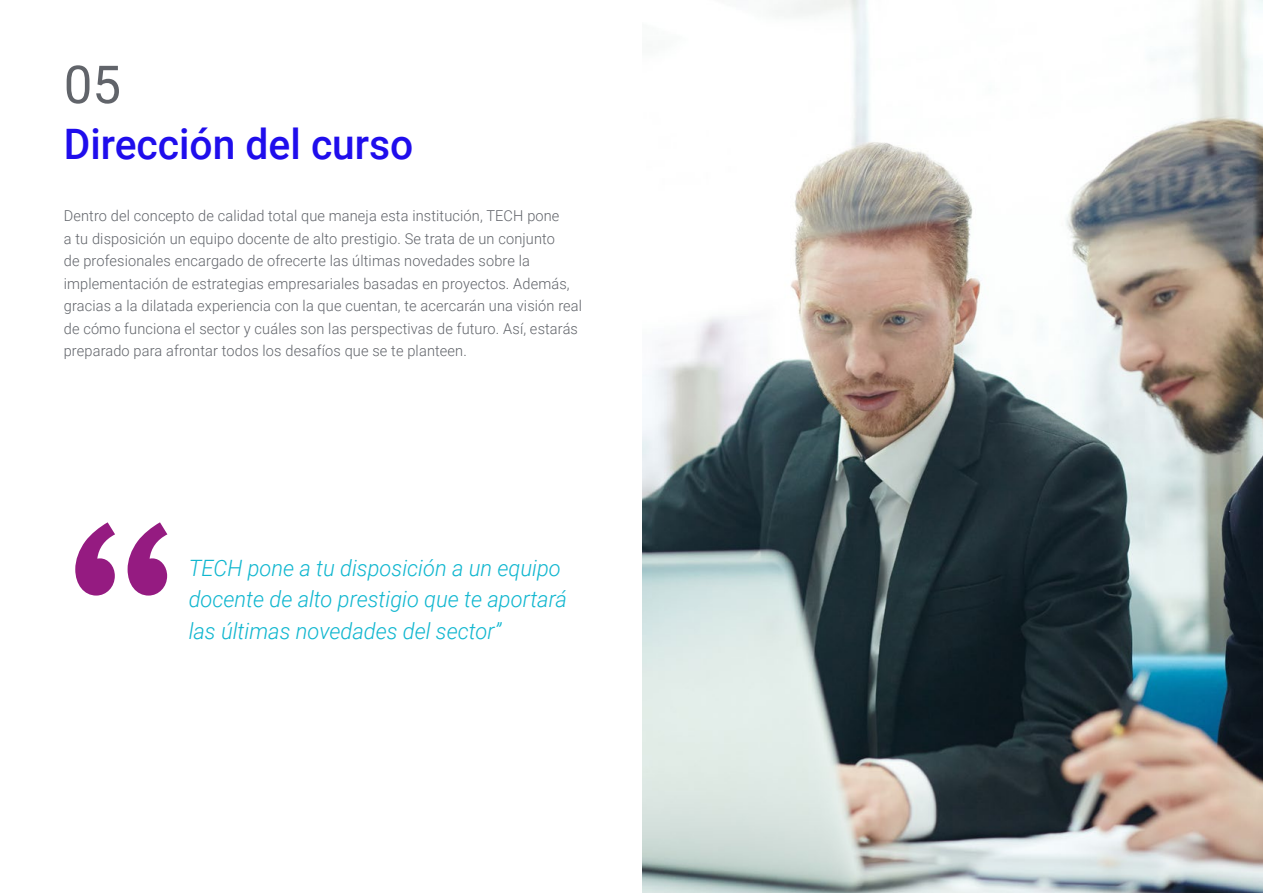
<style>
.page{position:relative;width:1263px;height:893px;background:#fff}
.page>*{position:absolute;margin:0;border:0;box-sizing:border-box;transform-origin:0 0}
.t1{font:52.5px "Roboto";color:#61646a}
.t2{font:500 42px "Roboto";color:#1f0dec}
.t3{font:italic 300 22.5px/31.5px "Roboto";color:#0fb6cf}
.t4{font:300 15px/22.5px "Roboto";letter-spacing:.01em;color:#61646a}
</style>
<div class="page">
<img style="left:642px;top:0;width:621px;height:893px">
<svg style="left:75px;top:522px;width:92px;height:74px"></svg>
<h1 class="t1" style="left:64px;top:48px;width:59px">05</h1>
<h2 class="t2" style="left:64px;top:115px;width:351px">Dirección del curso</h2>
<p class="t4" style="left:64px;top:204px;width:520px">Dentro del concepto de calidad total que maneja esta institución, TECH pone<br>a tu disposición un equipo docente de alto prestigio. Se trata de un conjunto<br>de profesionales encargado de ofrecerte las últimas novedades sobre la implementación de estrategias empresariales basadas en proyectos. Además, gracias a la dilatada experiencia con la que cuentan, te acercarán una visión real de cómo funciona el sector y cuáles son las perspectivas de futuro. Así, estarás preparado para afrontar todos los desafíos que se te planteen.</p>
<h3 class="t3" style="left:189px;top:551px;width:380px">TECH pone a tu disposición a un equipo docente de alto prestigio que te aportará las últimas novedades del sector”</h3>
</div>
